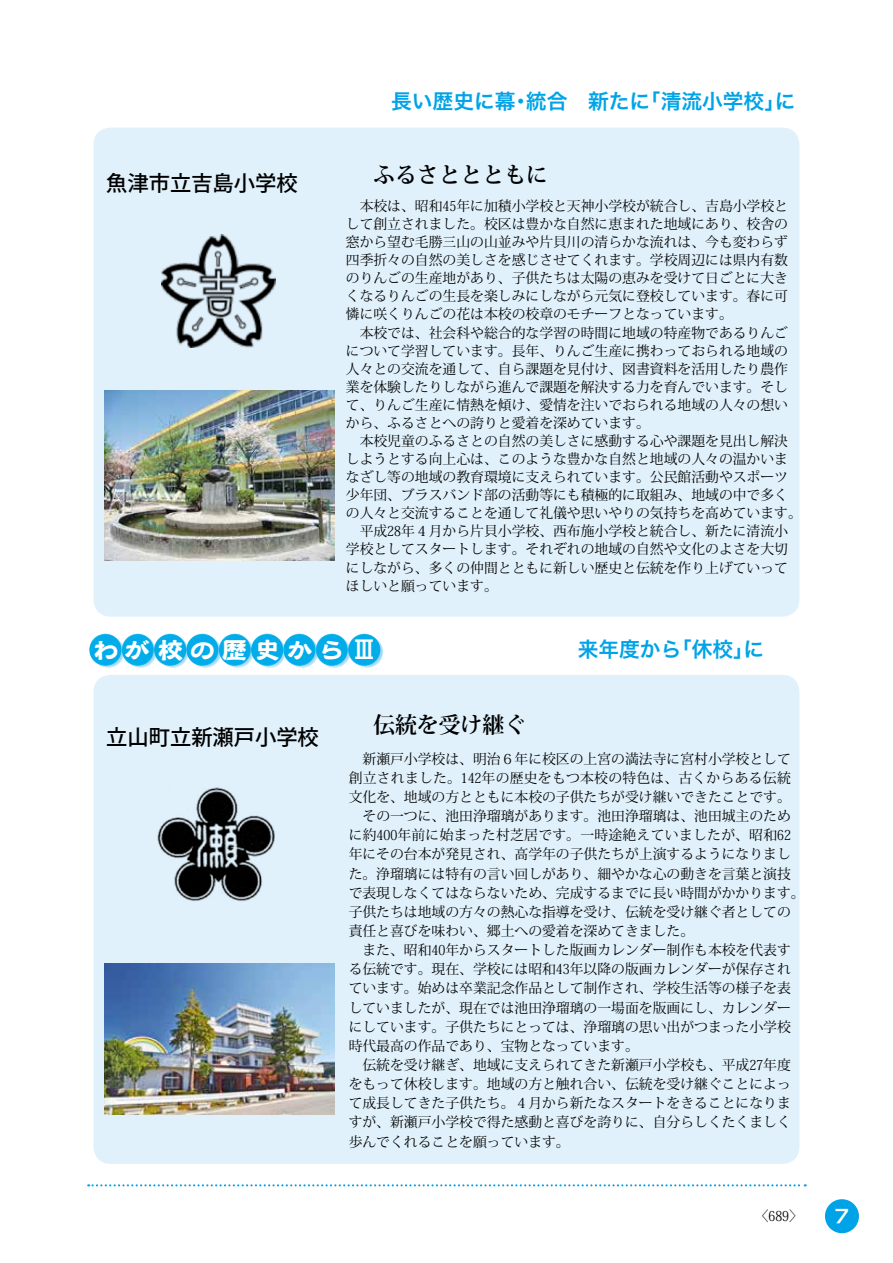
<style>
.page{position:relative;width:893px;height:1263px;background:#fff}
.page>*{position:absolute;margin:0;border:0;box-sizing:border-box;transform-origin:0 0}
.t1{font:24.9px "Hourei Std EB";letter-spacing:.29em;color:#fff}
.t2{font:700 22.35px "Koz Min Pro";color:#000}
.t3{font:500 21.3px "Koz Go Pro";color:#000}
.t4{font:20.7px "Hira Kaku Pro W6";color:#00a3e7}
.t5{font:18px "New Rodin Pro B";color:#fff}
.t6{font:13.8px/18.1px "Koz Min Pro";color:#000}
.s1{font-family:"Shin Go Pro";font-weight:500}
</style>
<div class="page">
<svg style="left:88px;top:1184px;width:718px;height:2px"></svg>
<div style="left:825px;top:1199px;width:34px;height:34px;background:#00a3e7;border-radius:50%"></div>
<div style="left:94px;top:128px;width:705px;height:489px;background:#e0f1fb;border-radius:17px"></div>
<div style="left:94px;top:675px;width:705px;height:489px;background:#e0f1fb;border-radius:17px"></div>
<svg style="left:92px;top:636px;width:32px;height:32px"></svg>
<svg style="left:124px;top:636px;width:33px;height:32px"></svg>
<svg style="left:157px;top:636px;width:32px;height:32px"></svg>
<svg style="left:189px;top:636px;width:32px;height:32px"></svg>
<svg style="left:221px;top:636px;width:33px;height:32px"></svg>
<svg style="left:254px;top:636px;width:32px;height:32px"></svg>
<svg style="left:286px;top:636px;width:32px;height:32px"></svg>
<svg style="left:318px;top:636px;width:33px;height:32px"></svg>
<svg style="left:351px;top:636px;width:32px;height:32px"></svg>
<div style="left:89px;top:634px;width:33px;height:32px;background:#00ace9;border-radius:50%"></div>
<div style="left:122px;top:634px;width:32px;height:32px;background:#00ace9;border-radius:50%"></div>
<div style="left:154px;top:634px;width:32px;height:32px;background:#00ace9;border-radius:50%"></div>
<div style="left:186px;top:634px;width:33px;height:32px;background:#00ace9;border-radius:50%"></div>
<div style="left:219px;top:634px;width:32px;height:32px;background:#00ace9;border-radius:50%"></div>
<div style="left:251px;top:634px;width:32px;height:32px;background:#00ace9;border-radius:50%"></div>
<div style="left:283px;top:634px;width:33px;height:32px;background:#00ace9;border-radius:50%"></div>
<div style="left:316px;top:634px;width:32px;height:32px;background:#00ace9;border-radius:50%"></div>
<div style="left:348px;top:634px;width:32px;height:32px;background:#00ace9;border-radius:50%"></div>
<img style="left:105px;top:391px;width:229px;height:170px">
<img style="left:105px;top:963px;width:229px;height:151px">
<img style="left:157px;top:787px;width:118px;height:114px">
<img style="left:162px;top:235px;width:114px;height:113px">
<h3 class="t3" style="left:106px;top:169px;width:193px">魚津市立吉島小学校</h3>
<h3 class="t4" style="left:391px;top:82px;width:406px">長い歴史に幕・統合　新たに「清流小学校」に</h3>
<h2 class="t2" style="left:373px;top:159px;width:177px">ふるさととともに</h2>
<p class="t6" style="left:346px;top:196px;width:458px">　本校は、昭和４５年に加積小学校と天神小学校が統合し、吉島小学校として創立されました。校区は豊かな自然に恵まれた地域にあり、校舎の窓から望む毛勝三山の山並みや片貝川の清らかな流れは、今も変わらず四季折々の自然の美しさを感じさせてくれます。学校周辺には県内有数のりんごの生産地があり、子供たちは太陽の恵みを受けて日ごとに大きくなるりんごの生長を楽しみにしながら元気に登校しています。春に可憐に咲くりんごの花は本校の校章のモチーフとなっています。<br>　本校では、社会科や総合的な学習の時間に地域の特産物であるりんごについて学習しています。長年、りんご生産に携わっておられる地域の人々との交流を通して、自ら課題を見付け、図書資料を活用したり農作業を体験したりしながら進んで課題を解決する力を育んでいます。そして、りんご生産に情熱を傾け、愛情を注いでおられる地域の人々の想いから、ふるさとへの誇りと愛着を深めています。<br>　本校児童のふるさとの自然の美しさに感動する心や課題を見出し解決しようとする向上心は、このような豊かな自然と地域の人々の温かいまなざし等の地域の教育環境に支えられています。公民館活動やスポーツ少年団、ブラスバンド部の活動等にも積極的に取組み、地域の中で多くの人々と交流することを通して礼儀や思いやりの気持ちを高めています。　平成２８年４月から片貝小学校、西布施小学校と統合し、新たに清流小学校としてスタートします。それぞれの地域の自然や文化のよさを大切にしながら、多くの仲間とともに新しい歴史と伝統を作り上げていってほしいと願っています。</p>
<h1 class="t1" style="left:94px;top:634px;width:284px">わが校の歴史から<span class="s1">Ⅲ</span></h1>
<h3 class="t4" style="left:391px;top:631px;width:375px">　　　　　　　　　来年度から「休校」に</h3>
<h3 class="t3" style="left:106px;top:723px;width:214px">立山町立新瀬戸小学校</h3>
<h2 class="t2" style="left:373px;top:708px;width:155px">伝統を受け継ぐ</h2>
<p class="t6" style="left:349px;top:748px;width:458px;line-height:19.2px">　新瀬戸小学校は、明治６年に校区の上宮の満法寺に宮村小学校として創立されました。142年の歴史をもつ本校の特色は、古くからある伝統文化を、地域の方とともに本校の子供たちが受け継いできたことです。　その一つに、池田浄瑠璃があります。池田浄瑠璃は、池田城主のために約400年前に始まった村芝居です。一時途絶えていましたが、昭和62年にその台本が発見され、高学年の子供たちが上演するようになりました。浄瑠璃には特有の言い回しがあり、細やかな心の動きを言葉と演技で表現しなくてはならないため、完成するまでに長い時間がかかります。子供たちは地域の方々の熱心な指導を受け、伝統を受け継ぐ者としての責任と喜びを味わい、郷土への愛着を深めてきました。<br>　また、昭和40年からスタートした版画カレンダー制作も本校を代表する伝統です。現在、学校には昭和43年以降の版画カレンダーが保存されています。始めは卒業記念作品として制作され、学校生活等の様子を表していましたが、現在では池田浄瑠璃の一場面を版画にし、カレンダーにしています。子供たちにとっては、浄瑠璃の思い出がつまった小学校時代最高の作品であり、宝物となっています。<br>　伝統を受け継ぎ、地域に支えられてきた新瀬戸小学校も、平成27年度をもって休校します。地域の方と触れ合い、伝統を受け継ぐことによって成長してきた子供たち。４月から新たなスタートをきることになりますが、新瀬戸小学校で得た感動と喜びを誇りに、自分らしくたくましく歩んでくれることを願っています。</p>
<p class="t6" style="left:755px;top:1207px;width:50px">〈689〉</p>
<h3 class="t5" style="left:834px;top:1200px;width:16px">7</h3>
</div>
